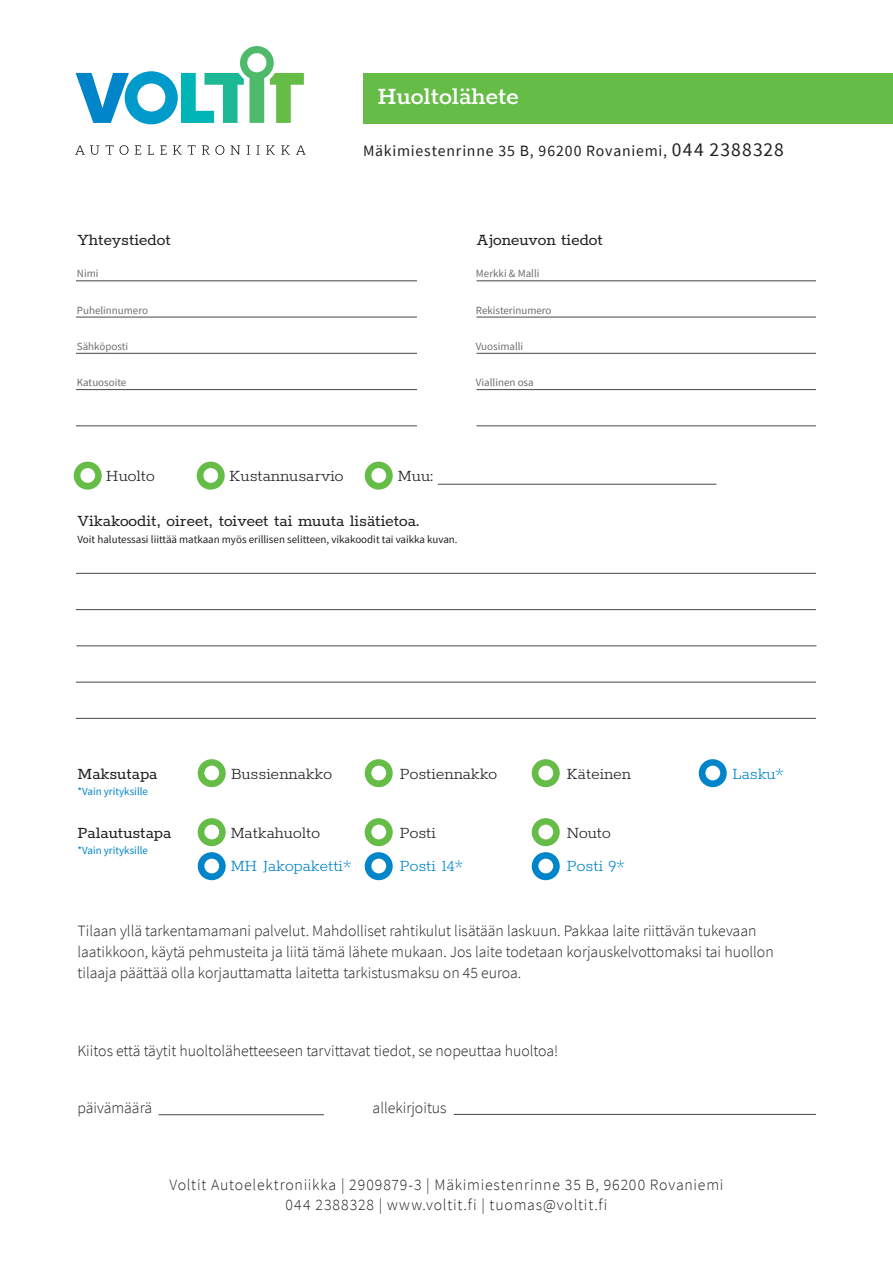
<style>
.page{position:relative;width:893px;height:1263px;background:#fff}
.page>*{position:absolute;margin:0;border:0;box-sizing:border-box;transform-origin:0 0}
.t1{font:500 27px "Rokkitt";color:#fff}
.t2{font:18px "Rokkitt";color:#231f20}
.t3{font:300 18px "Rokkitt";color:#231f20}
.t4{font:300 18px "Rokkitt";color:#0084ca}
.t5{font:300 15.75px/21px "Source Sans Pro";color:#231f20}
.t6{font:300 15.75px/19.5px "Source Sans Pro";letter-spacing:.05em;color:#231f20;text-align:center}
.t7{font:15.75px "Source Sans Pro";letter-spacing:.05em;color:#231f20}
.t8{font:10.95px "Source Sans Pro";color:#6c6d70}
.t9{font:10.95px "Source Sans Pro";color:#231f20}
.t10{font:10.95px "Source Sans Pro";color:#0084ca}
.s1{font-size:19.5px}
</style>
<div class="page">
<div style="left:363px;top:73px;width:529px;height:50px;background:#65bc46"></div>
<hr style="left:477px;top:280px;width:339px;height:1px;background:#505052">
<hr style="left:477px;top:317px;width:339px;height:1px;background:#505052">
<hr style="left:477px;top:353px;width:339px;height:1px;background:#505052">
<hr style="left:477px;top:389px;width:339px;height:1px;background:#505052">
<hr style="left:477px;top:425px;width:339px;height:1px;background:#505052">
<hr style="left:438px;top:484px;width:278px;height:1px;background:#505052">
<hr style="left:76px;top:280px;width:341px;height:1px;background:#505052">
<hr style="left:76px;top:317px;width:341px;height:1px;background:#505052">
<hr style="left:76px;top:353px;width:341px;height:1px;background:#505052">
<hr style="left:76px;top:389px;width:341px;height:1px;background:#505052">
<hr style="left:76px;top:425px;width:341px;height:1px;background:#505052">
<hr style="left:76px;top:573px;width:740px;height:1px;background:#505052">
<hr style="left:76px;top:609px;width:740px;height:1px;background:#505052">
<hr style="left:76px;top:645px;width:740px;height:1px;background:#505052">
<hr style="left:76px;top:682px;width:740px;height:1px;background:#505052">
<hr style="left:76px;top:718px;width:740px;height:1px;background:#505052">
<hr style="left:454px;top:1114px;width:362px;height:1px;background:#505052">
<hr style="left:159px;top:1114px;width:165px;height:1px;background:#505052">
<svg style="left:75px;top:145px;width:24px;height:10px"></svg>
<svg style="left:106px;top:145px;width:23px;height:10px"></svg>
<svg style="left:135px;top:145px;width:6px;height:10px"></svg>
<svg style="left:148px;top:145px;width:6px;height:10px"></svg>
<svg style="left:160px;top:145px;width:7px;height:10px"></svg>
<svg style="left:173px;top:145px;width:9px;height:10px"></svg>
<svg style="left:188px;top:145px;width:8px;height:10px"></svg>
<svg style="left:202px;top:145px;width:22px;height:10px"></svg>
<svg style="left:231px;top:145px;width:9px;height:10px"></svg>
<svg style="left:247px;top:145px;width:3px;height:10px"></svg>
<svg style="left:256px;top:145px;width:4px;height:10px"></svg>
<svg style="left:266px;top:145px;width:9px;height:10px"></svg>
<svg style="left:281px;top:145px;width:9px;height:10px"></svg>
<svg style="left:296px;top:145px;width:10px;height:10px"></svg>
<svg style="left:76px;top:46px;width:228px;height:78px"></svg>
<svg style="left:74px;top:462px;width:28px;height:28px"></svg>
<svg style="left:197px;top:462px;width:28px;height:28px"></svg>
<svg style="left:365px;top:462px;width:28px;height:28px"></svg>
<svg style="left:198px;top:759px;width:28px;height:28px"></svg>
<svg style="left:198px;top:818px;width:28px;height:28px"></svg>
<svg style="left:198px;top:852px;width:28px;height:28px"></svg>
<svg style="left:365px;top:759px;width:28px;height:28px"></svg>
<svg style="left:365px;top:818px;width:28px;height:28px"></svg>
<svg style="left:365px;top:852px;width:28px;height:28px"></svg>
<svg style="left:532px;top:759px;width:28px;height:28px"></svg>
<svg style="left:699px;top:759px;width:28px;height:28px"></svg>
<svg style="left:532px;top:818px;width:28px;height:28px"></svg>
<svg style="left:532px;top:852px;width:28px;height:28px"></svg>
<h1 class="t1" style="left:378px;top:77px;width:143px">Huoltolähete</h1>
<p class="t7" style="left:363px;top:141px;width:422px">Mäkimiestenrinne 35 B, 96200 Rovaniemi, <span class="s1">044 2388328</span></p>
<p class="t2" style="left:77px;top:228px;width:95px">Yhteystiedot</p>
<p class="t2" style="left:477px;top:228px;width:128px">Ajoneuvon tiedot</p>
<p class="t8" style="left:77px;top:267px;width:23px">Nimi</p>
<p class="t8" style="left:77px;top:303px;width:73px">Puhelinnumero</p>
<p class="t8" style="left:77px;top:339px;width:53px">Sähköposti</p>
<p class="t8" style="left:77px;top:376px;width:51px">Katuosoite</p>
<p class="t8" style="left:476px;top:267px;width:65px">Merkki &amp; Malli</p>
<p class="t8" style="left:476px;top:303px;width:77px">Rekisterinumero</p>
<p class="t8" style="left:476px;top:339px;width:49px">Vuosimalli</p>
<p class="t8" style="left:476px;top:376px;width:59px">Viallinen osa</p>
<p class="t3" style="left:106px;top:464px;width:50px">Huolto</p>
<p class="t3" style="left:229px;top:464px;width:116px">Kustannusarvio</p>
<p class="t3" style="left:398px;top:464px;width:37px">Muu:</p>
<p class="t2" style="left:77px;top:509px;width:344px">Vikakoodit, oireet, toiveet tai muuta lisätietoa.</p>
<p class="t9" style="left:78px;top:532px;width:382px">Voit halutessasi liittää matkaan myös erillisen selitteen, vikakoodit tai vaikka kuvan.</p>
<p class="t2" style="left:78px;top:762px;width:82px">Maksutapa</p>
<p class="t3" style="left:231px;top:762px;width:103px">Bussiennakko</p>
<p class="t3" style="left:399px;top:762px;width:99px">Postiennakko</p>
<p class="t3" style="left:567px;top:762px;width:66px">Käteinen</p>
<p class="t4" style="left:732px;top:762px;width:53px">Lasku*</p>
<p class="t10" style="left:78px;top:784px;width:72px">*Vain yrityksille</p>
<p class="t2" style="left:78px;top:821px;width:95px">Palautustapa</p>
<p class="t3" style="left:231px;top:821px;width:91px">Matkahuolto</p>
<p class="t3" style="left:399px;top:821px;width:38px">Posti</p>
<p class="t3" style="left:567px;top:821px;width:46px">Nouto</p>
<p class="t4" style="left:231px;top:853px;width:122px">MH Jakopaketti*</p>
<p class="t4" style="left:567px;top:853px;width:60px">Posti 9*</p>
<p class="t10" style="left:78px;top:843px;width:72px">*Vain yrityksille</p>
<p class="t4" style="left:399px;top:853px;width:65px">Posti 14*</p>
<p class="t5" style="left:78px;top:921px;width:698px">Tilaan yllä tarkentamamani palvelut. Mahdolliset rahtikulut lisätään laskuun. Pakkaa laite riittävän tukevaan laatikkoon, käytä pehmusteita ja liitä tämä lähete mukaan. Jos laite todetaan korjauskelvottomaksi tai huollon tilaaja päättää olla korjauttamatta laitetta tarkistusmaksu on 45 euroa.</p>
<p class="t5" style="left:78px;top:1040px;width:482px">Kiitos että täytit huoltolähetteeseen tarvittavat tiedot, se nopeuttaa huoltoa!</p>
<p class="t5" style="left:78px;top:1097px;width:76px">päivämäärä</p>
<p class="t5" style="left:373px;top:1097px;width:75px">allekirjoitus</p>
<p class="t6" style="left:170px;top:1175px;width:555px">Voltit Autoelektroniikka | 2909879-3 | Mäkimiestenrinne 35 B, 96200 Rovaniemi<br>044 2388328 | www.voltit.fi | tuomas@voltit.fi</p>
</div>
